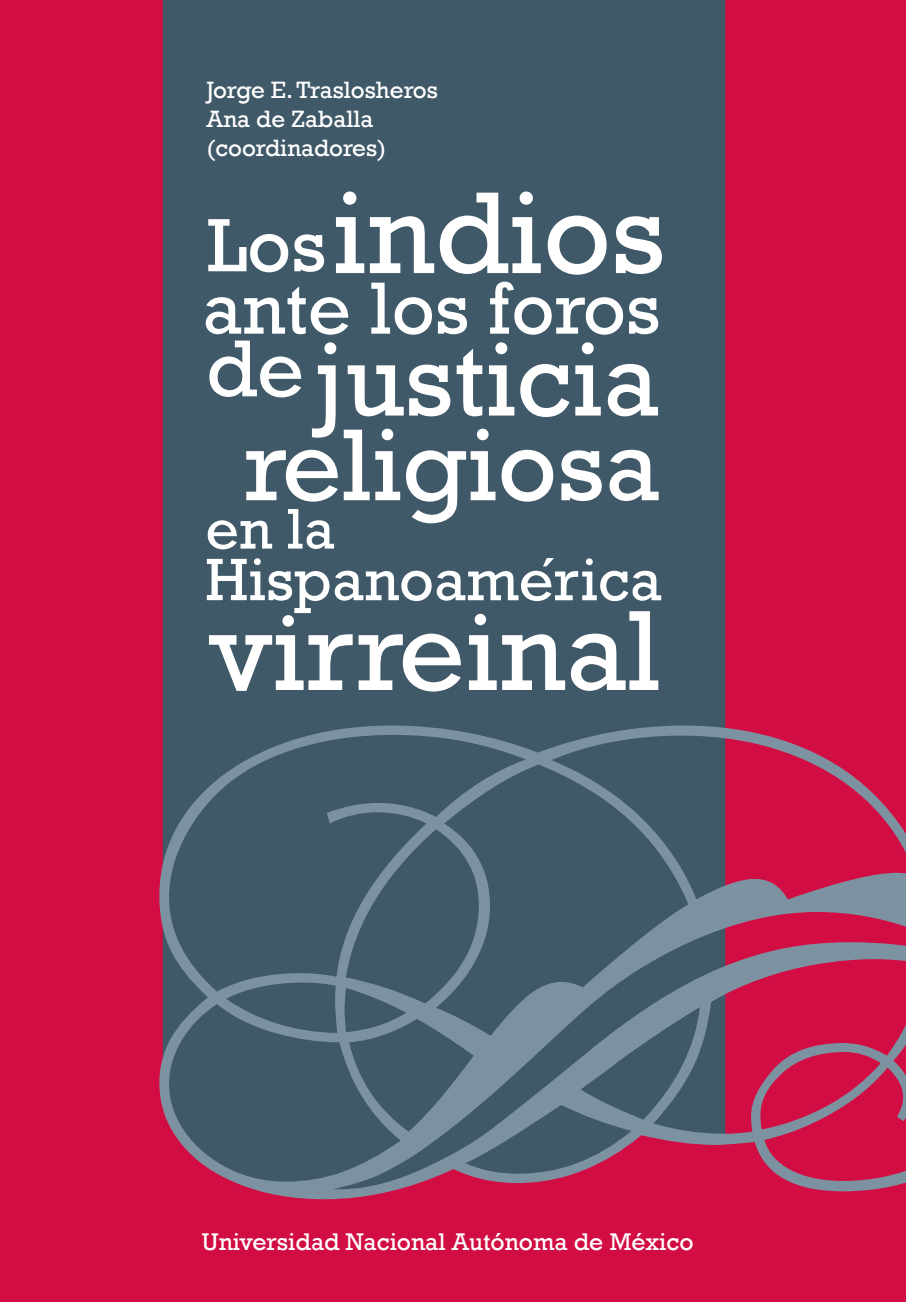
<style>
.page{position:relative;width:906px;height:1302px;background:#fff}
.page>*{position:absolute;margin:0;border:0;box-sizing:border-box;transform-origin:0 0}
.t1{font:737px "Type Embellishments One Let Plain";color:#7d92a0}
.t2{font:118.4px "Rockwell";color:#fff}
.t3{font:106.2px "Rockwell";color:#fff}
.t4{font:103.8px "Rockwell";color:#fff}
.t5{font:82px "Rockwell";color:#fff}
.t6{font:75px "Rockwell";color:#fff}
.t7{font:60.8px "Rockwell";color:#fff}
.t8{font:58.2px "Rockwell";color:#fff}
.t9{font:54px "Rockwell";color:#fff}
.t10{font:24.8px "Rockwell";color:#fff}
.t11{font:24.2px/29px "Rockwell";color:#fff}
.s1{font-size:76.8px}
</style>
<div class="page">
<div style="left:0;top:0;width:905px;height:1301px;background:#d20d44"></div>
<div style="left:163px;top:0;width:562px;height:1197px;background:#405968"></div>
<svg style="left:209px;top:634px;width:143px;height:57px;background:#8f9ea6"></svg>
<svg style="left:358px;top:633px;width:102px;height:58px;background:#9ca8b0"></svg>
<svg style="left:469px;top:635px;width:27px;height:55px"></svg>
<svg style="left:502px;top:611px;width:156px;height:80px;background:#83939d"></svg>
<div style="left:282px;top:615px;width:12px;height:11px;background:#fff;border-radius:50%"></div>
<div style="left:474px;top:614px;width:12px;height:11px;background:#fff;border-radius:50%"></div>
<p class="t11" style="left:206px;top:76px;width:233px">Jorge E. Traslosheros<br>Ana de Zaballa (coordinadores)</p>
<p class="t2" style="left:207px;top:165px;width:459px"><span class="s1">Los</span> indios</p>
<p class="t6" style="left:202px;top:265px;width:459px">ante los foros</p>
<p class="t5" style="left:206px;top:321px;width:100px">de</p>
<p class="t4" style="left:244px;top:405px;width:417px">religiosa</p>
<p class="t3" style="left:314px;top:318px;width:347px">justicia</p>
<p class="t8" style="left:205px;top:495px;width:131px">en la</p>
<p class="t7" style="left:205px;top:544px;width:458px">Hispanoamerica</p>
<p class="t9" style="left:538px;top:546px;width:19px">´</p>
<p class="t1" style="left:125px;top:668px;width:934px">g</p>
<p class="t10" style="left:202px;top:1227px;width:493px">Universidad Nacional Autónoma de México</p>
</div>
